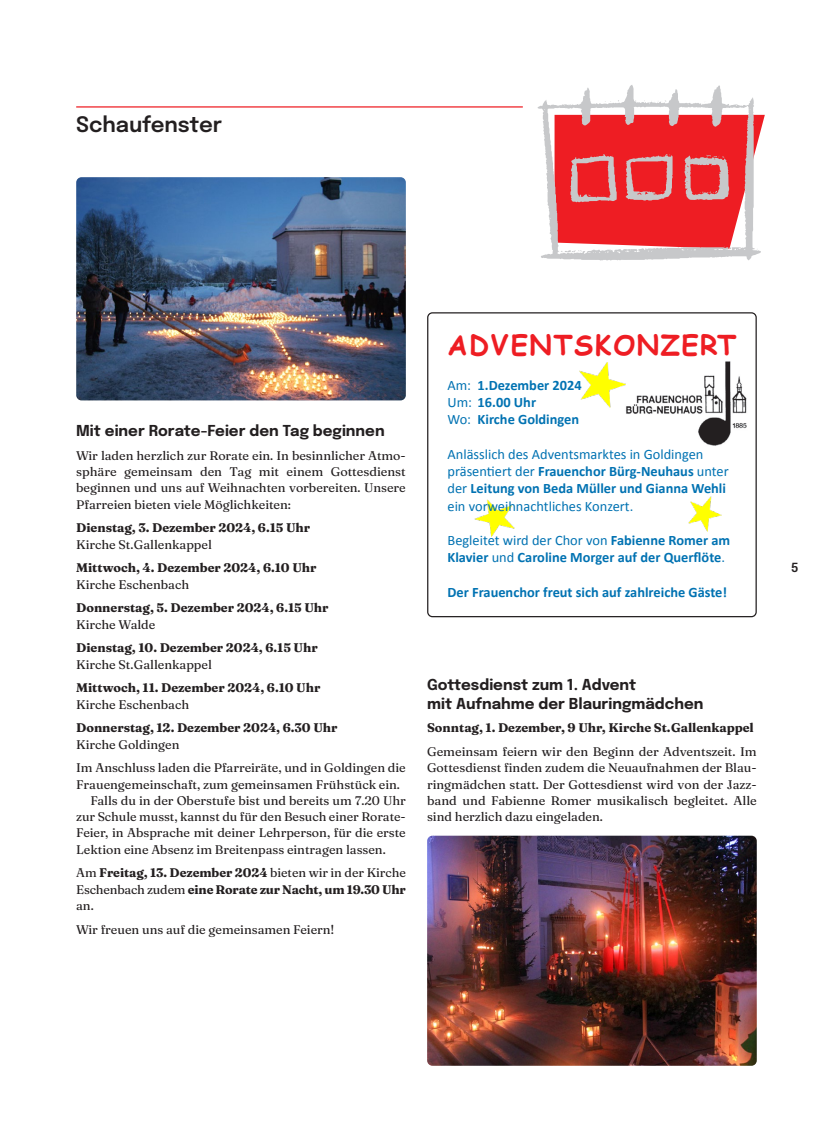
<style>
.page{position:relative;width:833px;height:1134px;background:#fff}
.page>*{position:absolute;margin:0;border:0;box-sizing:border-box;transform-origin:0 0}
.t1{font:700 27.5px "Comic Sans MS";letter-spacing:.06em;color:#ee1d23}
.t2{font:600 21.25px "Epilogue";letter-spacing:-.005em;color:#231f20}
.t3{font:700 15px/18.8px "Epilogue";color:#231f20}
.t4{font:700 14.38px/17.2px "Calibri";color:#0072b2}
.t5{font:14.38px/17.2px "Calibri";color:#0072b2}
.t6{font:12.5px/16.2px "Fraunces 9 pt";color:#231f20;text-align:justify}
.t7{font:700 12.5px/16.2px "Fraunces 9 pt";color:#231f20;text-align:justify}
.t8{font:600 12.5px "Epilogue";color:#231f20}
.s1{font-weight:400}
.s2{font-weight:700}
</style>
<div class="page">
<hr style="left:76px;top:106px;width:447px;height:2px;background:#ee1d23">
<svg style="left:537px;top:85px;width:224px;height:176px"></svg>
<svg style="left:651px;top:100px;width:15px;height:2px"></svg>
<svg style="left:540px;top:254px;width:7px;height:3px"></svg>
<svg style="left:554px;top:115px;width:211px;height:138px;background:#e84d51"></svg>
<img style="left:475px;top:500px;width:39px;height:36px">
<div style="left:427px;top:312px;width:329px;height:305px;border:1px solid #231f20;border-radius:5px"></div>
<img style="left:625px;top:361px;width:122px;height:85px">
<img style="left:579px;top:362px;width:46px;height:46px">
<img style="left:688px;top:496px;width:33px;height:35px">
<img style="left:427px;top:836px;width:329px;height:230px">
<img style="left:76px;top:177px;width:330px;height:223px">
<h2 class="t2" style="left:76px;top:110px;width:147px">Schaufenster</h2>
<p class="t3" style="left:76px;top:420px;width:310px">Mit einer Rorate-Feier den Tag beginnen</p>
<p class="t6" style="left:76px;top:446px;width:331px">Wir laden herzlich zur Rorate ein. In besinnlicher Atmo&shy;sphäre gemeinsam den Tag mit einem Gottesdienst beginnen und uns auf Weihnachten vorbereiten. Unsere Pfarreien bieten viele Möglichkeiten:</p>
<p class="t7" style="left:76px;top:519px;width:235px">Dienstag, 3. Dezember 2024, 6.15 Uhr</p>
<p class="t6" style="left:76px;top:535px;width:137px">Kirche St.Gallenkappel</p>
<p class="t7" style="left:76px;top:559px;width:242px">Mittwoch, 4. Dezember 2024, 6.10 Uhr</p>
<p class="t6" style="left:76px;top:575px;width:114px">Kirche Eschenbach</p>
<p class="t7" style="left:76px;top:599px;width:254px">Donnerstag, 5. Dezember 2024, 6.15 Uhr</p>
<p class="t6" style="left:76px;top:615px;width:81px">Kirche Walde</p>
<p class="t7" style="left:76px;top:639px;width:243px">Dienstag, 10. Dezember 2024, 6.15 Uhr</p>
<p class="t6" style="left:76px;top:655px;width:137px">Kirche St.Gallenkappel</p>
<p class="t7" style="left:76px;top:679px;width:246px">Mittwoch, 11. Dezember 2024, 6.10 Uhr</p>
<p class="t6" style="left:76px;top:695px;width:114px">Kirche Eschenbach</p>
<p class="t7" style="left:76px;top:719px;width:263px">Donnerstag, 12. Dezember 2024, 6.30 Uhr</p>
<p class="t6" style="left:76px;top:731px;width:331px;line-height:23.8px">Kirche Goldingen<br>Im Anschluss laden die Pfarreiräte, und in Goldingen die</p>
<p class="t6" style="left:76px;top:775px;width:325px">Frauengemeinschaft, zum gemeinsamen Frühstück ein.</p>
<p class="t6" style="left:90px;top:791px;width:317px">Falls du in der Oberstufe bist und bereits um 7.20 Uhr</p>
<p class="t6" style="left:76px;top:808px;width:331px">zur Schule musst, kannst du für den Besuch einer Rorate-</p>
<p class="t6" style="left:76px;top:824px;width:331px">Feier, in Absprache mit deiner Lehrperson, für die erste</p>
<p class="t6" style="left:76px;top:840px;width:311px">Lektion eine Absenz im Breitenpass eintragen lassen.</p>
<p class="t7" style="left:76px;top:864px;width:331px"><span class="s1">Am</span> Freitag, 13. Dezember 2024 <span class="s1">bieten wir in der Kirche Eschenbach zudem</span> eine Rorate zur Nacht, um 19.30 Uhr <span class="s1">an.</span></p>
<p class="t6" style="left:76px;top:920px;width:260px">Wir freuen uns auf die gemeinsamen Feiern!</p>
<h1 class="t1" style="left:447px;top:324px;width:290px">ADVENTSKONZERT</h1>
<p class="t4" style="left:447px;top:376px;width:136px"><span class="s1">Am:</span> 1.Dezember 2024<br><span class="s1">Um:</span> 16.00 Uhr<br><span class="s1">Wo:</span> Kirche Goldingen</p>
<p class="t5" style="left:447px;top:445px;width:283px">Anlässlich des Adventsmarktes in Goldingen präsentiert der <span class="s2">Frauenchor Bürg-Neuhaus</span> unter der <span class="s2">Leitung von Beda Müller und Gianna Wehli </span>ein vorweihnachtliches Konzert.</p>
<p class="t4" style="left:447px;top:531px;width:284px"><span class="s1">Begleitet wird der Chor von</span> Fabienne Romer am<br>Klavier <span class="s1">und</span> Caroline Morger auf der Querflöte<span class="s1">.</span></p>
<p class="t4" style="left:447px;top:583px;width:281px">Der Frauenchor freut sich auf zahlreiche Gäste!</p>
<p class="t3" style="left:427px;top:674px;width:278px">Gottesdienst zum 1. Advent<br>mit Aufnahme der Blauringmädchen</p>
<p class="t7" style="left:427px;top:719px;width:328px">Sonntag, 1. Dezember, 9 Uhr, Kirche St.Gallenkappel</p>
<p class="t6" style="left:427px;top:743px;width:331px">Gemeinsam feiern wir den Beginn der Adventszeit. Im Gottesdienst finden zudem die Neuaufnahmen der Blau&shy;ringmädchen statt. Der Gottesdienst wird von der Jazz&shy;band und Fabienne Romer musikalisch begleitet. Alle sind herzlich dazu eingeladen.</p>
<p class="t8" style="left:791px;top:558px;width:9px">5</p>
</div>
